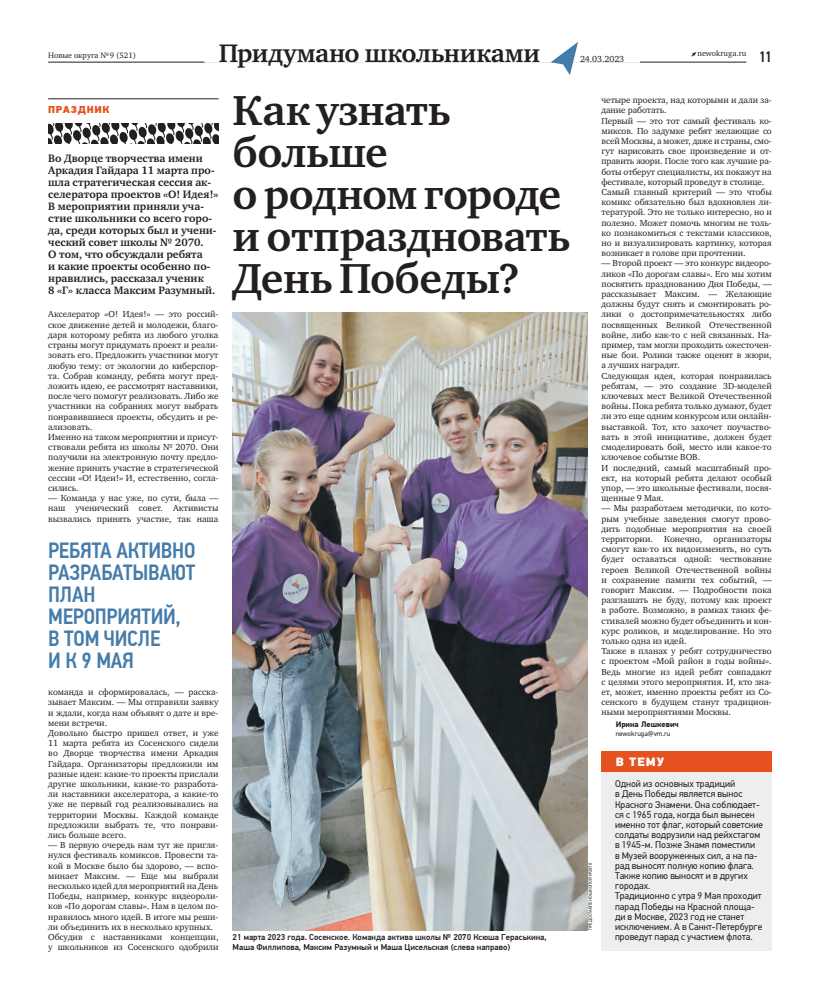
<style>
.page{position:relative;width:820px;height:993px;background:#fff}
.page>*{position:absolute;margin:0;border:0;box-sizing:border-box;transform-origin:0 0}
.t1{font:700 43px/42px "Charter ITC";letter-spacing:-.01em;color:#231f20}
.t2{font:700 26px "Charter ITC";letter-spacing:-.01em;color:#231f20}
.t3{font:500 22px/22px "PF Din Text Cond Pro";letter-spacing:-.01em;color:#457ca9}
.t4{font:500 15px "PF Din Text Cond Pro";color:#231f20}
.t5{font:900 12px "PF Din Text Pro";color:#fff}
.t6{font:700 11px/12px "Charter ITC";color:#231f20}
.t7{font:900 10px "PF Din Text Pro";letter-spacing:.07em;color:#e65120}
.t8{font:9.6px/10.2px "PF Din Text Pro";color:#231f20}
.t9{font:9px/10.2px "Charter ITC";color:#231f20}
.t10{font:500 8.5px/10.2px "PF Din Text Pro";color:#231f20}
.t11{font:8px "Charter ITC";color:#231f20}
.t12{font:700 8px "PF Din Text Pro";color:#231f20}
.t13{font:7px "PF Din Text Pro";color:#231f20}
.t14{font:4.5px "PF Din Text Pro";color:#231f20}
</style>
<div class="page">
<svg style="left:691px;top:52px;width:5px;height:5px"></svg>
<hr style="left:48px;top:62px;width:698px;height:1px;background:#231f20">
<div style="left:204px;top:43px;width:435px;height:20px;background:#fff"></div>
<svg style="left:550px;top:42px;width:28px;height:33px"></svg>
<svg style="left:48px;top:123px;width:170px;height:21px"></svg>
<hr style="left:48px;top:99px;width:170px;height:1px;background:#231f20">
<div style="left:601px;top:751px;width:170px;height:199px;background:#eeeeef"></div>
<div style="left:601px;top:751px;width:170px;height:20px;background:#e65120"></div>
<img style="left:232px;top:312px;width:355px;height:617px">
<p class="t11" style="left:48px;top:50px;width:89px">Новые округа № 9 (521)</p>
<h2 class="t2" style="left:219px;top:37px;width:322px">Придумано школьниками</h2>
<p class="t11" style="left:697px;top:48px;width:51px">newokruga.ru</p>
<p class="t9" style="left:579px;top:54px;width:46px">24.03.2023</p>
<h3 class="t4" style="left:758px;top:51px;width:14px">11</h3>
<p class="t7" style="left:48px;top:106px;width:63px">ПРАЗДНИК</p>
<p class="t6" style="left:48px;top:152px;width:171px">Во Дворце творчества имени<br>Аркадия Гайдара 11 марта про&shy;шла стратегическая сессия ак&shy;селератора проектов «О! Идея!»<br>В мероприятии приняли уча&shy;стие школьники со всего горо&shy;да, среди которых был и учени&shy;ческий совет школы № 2070.<br>О том, что обсуждали ребята<br>и какие проекты особенно по&shy;нравились, рассказал ученик<br>8 «Г» класса Максим Разумный.</p>
<p class="t9" style="left:48px;top:309px;width:172px">Акселератор «О! Идея!» — это россий&shy;ское движение детей и молодежи, благо&shy;даря которому ребята из любого уголка страны могут придумать проект и реали&shy;зовать его. Предложить участники могут любую тему: от экологии до киберспор&shy;та. Собрав команду, ребята могут пред&shy;ложить идею, ее рассмотрят наставники, после чего помогут реализовать. Либо же участники на собраниях могут выбрать понравившиеся проекты, обсудить и ре&shy;ализовать.<br>Именно на таком мероприятии и присут&shy;ствовали ребята из школы № 2070. Они получили на электронную почту предло&shy;жение принять участие в стратегической сессии «О! Идеи!» И, естественно, согла&shy;сились.</p>
<p class="t9" style="left:48px;top:493px;width:172px;text-align:justify">— Команда у нас уже, по сути, была — наш ученический совет. Активисты вызвались принять участие, так наша</p>
<h3 class="t3" style="left:48px;top:541px;width:149px">РЕБЯТА АКТИВНО<br>РАЗРАБАТЫВАЮТ<br>ПЛАН<br>МЕРОПРИЯТИЙ,<br>В ТОМ ЧИСЛЕ<br>И К 9 МАЯ</h3>
<p class="t9" style="left:48px;top:686px;width:172px">команда и сформировалась, — расска&shy;зывает Максим. — Мы отправили заявку и ждали, когда нам объявят о дате и вре&shy;мени встречи.<br>Довольно быстро пришел ответ, и уже 11 марта ребята из Сосенского сидели во Дворце творчества имени Аркадия Гайдара. Организаторы предложили им разные идеи: какие-то проекты прислали другие школьники, какие-то разработа&shy;ли наставники акселератора, а какие-то уже не первый год реализовывались на территории Москвы. Каждой команде предложили выбрать те, что понрави&shy;лись больше всего.</p>
<p class="t9" style="left:48px;top:839px;width:172px">— В первую очередь нам тут же пригля&shy;нулся фестиваль комиксов. Провести та&shy;кой в Москве было бы здорово, — вспо&shy;минает Максим. — Еще мы выбрали несколько идей для мероприятий на День Победы, например, конкурс видеороли&shy;ков «По дорогам славы». Нам в целом по&shy;нравилось много идей. В итоге мы реши&shy;ли объединить их в несколько крупных.<br>Обсудив с наставниками концепции, у школьников из Сосенского одобрили</p>
<h1 class="t1" style="left:232px;top:89px;width:339px">Как узнать больше<br>о родном городе и отпраздновать<br>День Победы?</h1>
<p class="t10" style="left:232px;top:932px;width:315px">21 марта 2023 года. Сосенское. Команда актива школы № 2070 Ксюша Гераськина,<br>Маша Филлипова, Максим Разумный и Маша Цисельская (слева направо)</p>
<p class="t14" style="left:588px;top:929px;width:68px;rotate:-90deg">ПРЕДОСТАВЛЕНО ШКОЛОЙ№2070</p>
<p class="t9" style="left:601px;top:95px;width:172px">четыре проекта, над которыми и дали за&shy;дание работать.<br>Первый — это тот самый фестиваль ко&shy;миксов. По задумке ребят желающие со всей Москвы, а может, даже и страны, смо&shy;гут нарисовать свое произведение и от&shy;править жюри. После того как лучшие ра&shy;боты отберут специалисты, их покажут на фестивале, который проведут в столице.<br>Самый главный критерий — это чтобы комикс обязательно был вдохновлен ли&shy;тературой. Это не только интересно, но и полезно. Может помочь многим не толь&shy;ко познакомиться с текстами классиков, но и визуализировать картинку, которая возникает в голове при прочтении.</p>
<p class="t9" style="left:601px;top:258px;width:172px">— Второй проект — это конкурс видеоро&shy;ликов «По дорогам славы». Его мы хотим посвятить празднованию Дня Победы, — рассказывает Максим. — Желающие должны будут снять и смонтировать ро&shy;лики о достопримечательностях либо посвященных Великой Отечественной войне, либо как-то с ней связанных. На&shy;пример, там могли проходить ожесточен&shy;ные бои. Ролики также оценят в жюри, а лучших наградят.<br>Следующая идея, которая понравилась ребятам, — это создание 3D-моделей ключевых мест Великой Отечественной войны. Пока ребята только думают, будет ли это еще одним конкурсом или онлайн&shy;выставкой. Тот, кто захочет поучаство&shy;вать в этой инициативе, должен будет смоделировать бой, место или какое-то ключевое событие ВОВ.<br>И последний, самый масштабный про&shy;ект, на который ребята делают особый упор, — это школьные фестивали, посвя&shy;щенные 9 Мая.</p>
<p class="t9" style="left:601px;top:503px;width:172px">— Мы разработаем методички, по кото&shy;рым учебные заведения смогут прово&shy;дить подобные мероприятия на своей территории. Конечно, организаторы смогут как-то их видоизменять, но суть будет оставаться одной: чествование героев Великой Отечественной войны и сохранение памяти тех событий, — говорит Максим. — Подробности пока разглашать не буду, потому как проект в работе. Возможно, в рамках таких фе&shy;стивалей можно будет объединить и кон&shy;курс роликов, и моделирование. Но это только одна из идей.<br>Также в планах у ребят сотрудничество с проектом «Мой район в годы войны».<br>Ведь многие из идей ребят совпадают с целями этого мероприятия. И, кто зна&shy;ет, может, именно проекты ребят из Со&shy;сенского в будущем станут традицион&shy;ными мероприятиями Москвы.</p>
<p class="t12" style="left:615px;top:720px;width:64px">Ирина Лешкевич</p>
<p class="t13" style="left:615px;top:730px;width:56px">newokruga@vm.ru</p>
<h3 class="t5" style="left:615px;top:757px;width:50px">В ТЕМУ</h3>
<p class="t8" style="left:614px;top:779px;width:149px">Одной из основных традиций<br>в День Победы является вынос<br>Красного Знамени. Она соблюдает&shy;ся с 1965 года, когда был вынесен именно тот флаг, который советские солдаты водрузили над рейхстагом в 1945-м. Позже Знамя поместили<br>в Музей вооруженных сил, а на па&shy;рад выносят полную копию флага.<br>Также копию выносят и в других городах.<br>Традиционно с утра 9 Мая проходит парад Победы на Красной площа&shy;ди в Москве, 2023 год не станет исключением. А в Санкт-Петербурге проведут парад с участием флота.</p>
</div>
